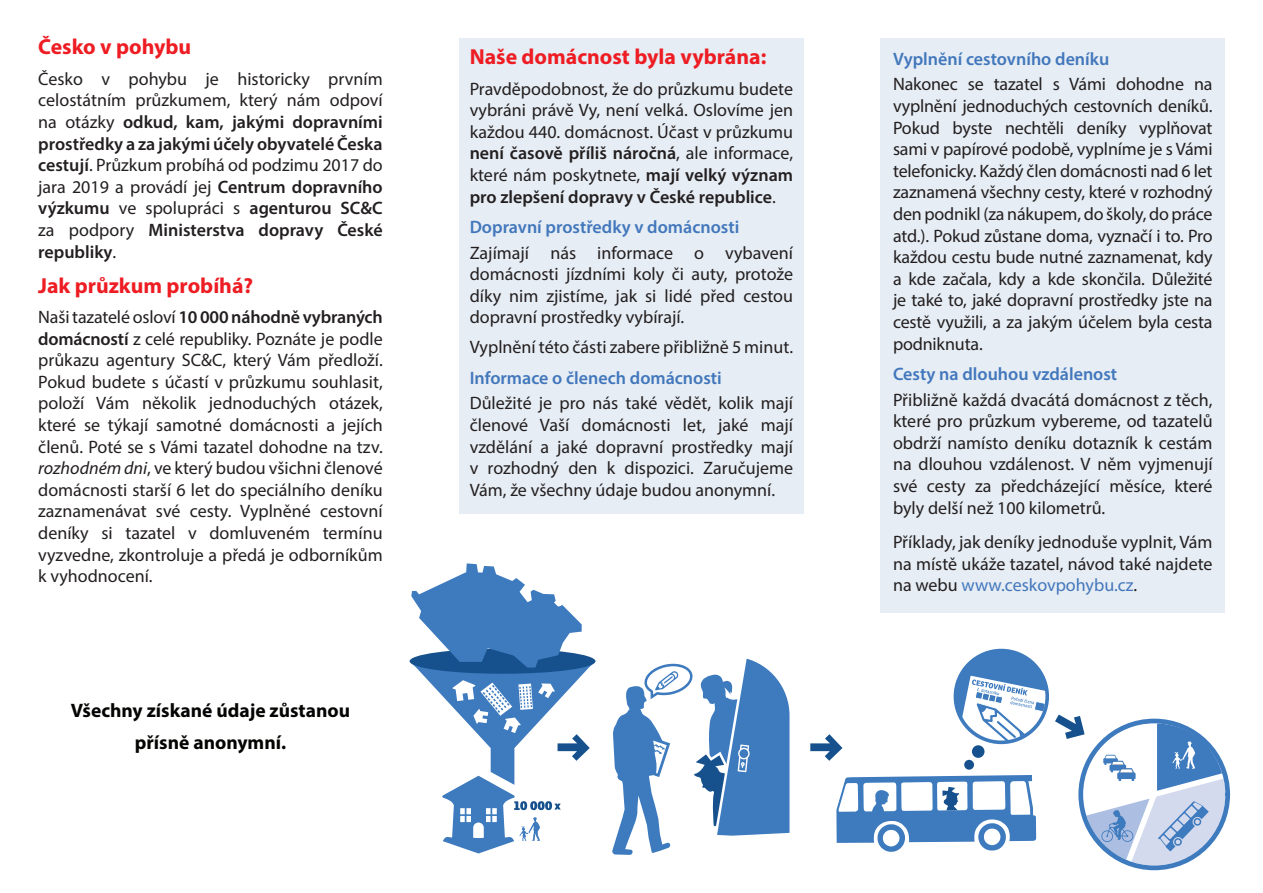
<style>
.page{position:relative;width:1263px;height:893px;background:#fff}
.page>*{position:absolute;margin:0;border:0;box-sizing:border-box;transform-origin:0 0}
.nadpis{font:700 21.75px "Myriad Pro";color:#ee1d23}
.nadpis-2{font:700 19.5px "Myriad Pro";color:#040503}
.t1{font:18px/21.6px "Myriad Pro";color:#231f20;text-align:justify}
.nadpis-3{font:600 18px "Myriad Pro";color:#4277bc}
.s1{font-weight:600}
.s2{font-style:italic}
.s3{color:#4477bc}
</style>
<div class="page">
<div style="left:880px;top:38px;width:345px;height:574px;background:#e6edf4"></div>
<div style="left:459px;top:38px;width:345px;height:476px;background:#e6edf4"></div>
<svg style="left:410px;top:563px;width:185px;height:290px"></svg>
<svg style="left:612px;top:658px;width:178px;height:197px"></svg>
<svg style="left:810px;top:648px;width:421px;height:223px"></svg>
<p class="nadpis" style="left:38px;top:33px;width:155px">Česko v pohybu</p>
<p class="t1" style="left:38px;top:68px;width:346px">Česko v pohybu je historicky prvním celostátním průzkumem, který nám odpoví na otázky <span class="s1">odkud, kam, jakými dopravními prostředky a za jakými účely obyvatelé Česka cestují</span>. Průzkum probíhá od podzimu 2017 do jara 2019 a provádí jej <span class="s1">Centrum dopravního výzkumu</span> ve spolupráci s <span class="s1">agenturou SC&amp;C </span>za podpory <span class="s1">Ministerstva dopravy České republiky</span>.</p>
<p class="nadpis" style="left:38px;top:271px;width:216px">Jak průzkum probíhá?</p>
<p class="t1" style="left:38px;top:306px;width:346px">Naši tazatelé osloví <span class="s1">10 000 náhodně vybraných domácností</span> z celé republiky. Poznáte je podle průkazu agentury SC&amp;C, který Vám předloží.<br>Pokud budete s účastí v průzkumu souhlasit, položí Vám několik jednoduchých otázek, které se týkají samotné domácnosti a jejích členů. Poté se s Vámi tazatel dohodne na tzv. <span class="s2">rozhodném dni</span>, ve který budou všichni členové domácnosti starší 6 let do speciálního deníku zaznamenávat své cesty. Vyplněné cestovní deníky si tazatel v domluveném termínu vyzvedne, zkontroluje a předá je odborníkům k vyhodnocení.</p>
<p class="nadpis-2" style="left:71px;top:698px;width:281px">Všechny získané údaje zůstanou</p>
<p class="nadpis-2" style="left:135px;top:730px;width:153px">přísně anonymní.</p>
<p class="nadpis" style="left:470px;top:43px;width:298px">Naše domácnost byla vybrána:</p>
<p class="t1" style="left:470px;top:77px;width:325px">Pravděpodobnost, že do průzkumu budete vybráni právě Vy, není velká. Oslovíme jen každou 440. domácnost. Účast v průzkumu <span class="s1">není časově příliš náročná</span>, ale informace, které nám poskytnete, <span class="s1">mají velký význam pro zlepšení dopravy v České republice</span>.</p>
<p class="nadpis-3" style="left:470px;top:215px;width:271px">Dopravní prostředky v domácnosti</p>
<p class="t1" style="left:470px;top:241px;width:325px">Zajímají nás informace o vybavení domácnosti jízdními koly či auty, protože díky nim zjistíme, jak si lidé před cestou dopravní prostředky vybírají.</p>
<p class="t1" style="left:470px;top:336px;width:325px">Vyplnění této části zabere přibližně 5 minut.</p>
<p class="nadpis-3" style="left:470px;top:366px;width:254px">Informace o členech domácnosti</p>
<p class="t1" style="left:470px;top:392px;width:325px">Důležité je pro nás také vědět, kolik mají členové Vaší domácnosti let, jaké mají vzdělání a jaké dopravní prostředky mají v rozhodný den k dispozici. Zaručujeme Vám, že všechny údaje budou anonymní.</p>
<p class="nadpis-3" style="left:893px;top:47px;width:218px">Vyplnění cestovního deníku</p>
<p class="t1" style="left:893px;top:73px;width:321px">Nakonec se tazatel s Vámi dohodne na vyplnění jednoduchých cestovních deníků.<br>Pokud byste nechtěli deníky vyplňovat sami v papírové podobě, vyplníme je s Vámi telefonicky. Každý člen domácnosti nad 6 let zaznamená všechny cesty, které v rozhodný den podnikl (za nákupem, do školy, do práce atd.). Pokud zůstane doma, vyznačí i to. Pro každou cestu bude nutné zaznamenat, kdy a kde začala, kdy a kde skončila. Důležité je také to, jaké dopravní prostředky jste na cestě využili, a za jakým účelem byla cesta podniknuta.</p>
<p class="nadpis-3" style="left:893px;top:362px;width:226px">Cesty na dlouhou vzdálenost</p>
<p class="t1" style="left:893px;top:388px;width:321px">Přibližně každá dvacátá domácnost z těch, které pro průzkum vybereme, od tazatelů obdrží namísto deníku dotazník k cestám na dlouhou vzdálenost. V něm vyjmenují své cesty za předcházející měsíce, které byly delší než 100 kilometrů.</p>
<p class="t1" style="left:893px;top:531px;width:321px">Příklady, jak deníky jednoduše vyplnit, Vám na místě ukáže tazatel, návod také najdete na webu <span class="s3">www.ceskovpohybu.cz</span>.</p>
</div>
